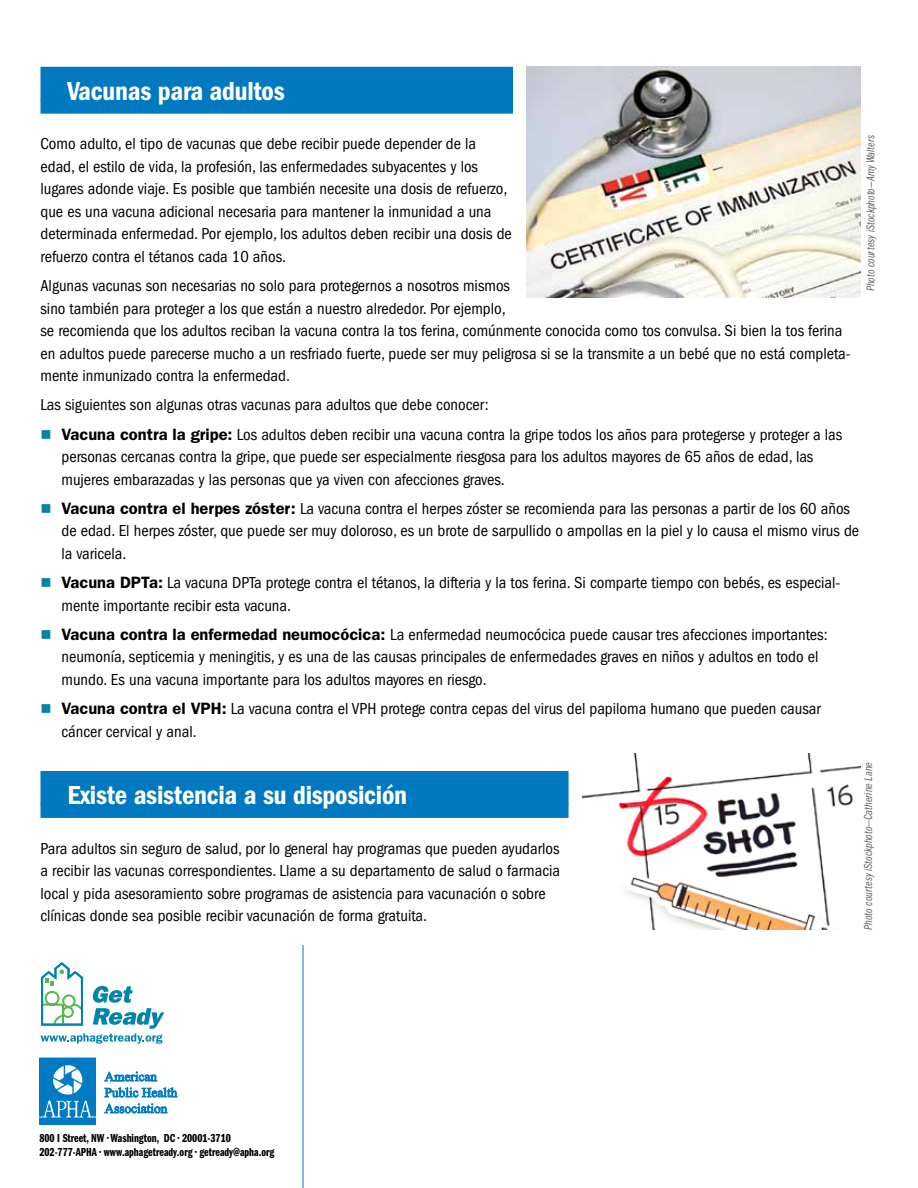
<style>
.page{position:relative;width:918px;height:1188px;background:#fff}
.page>*{position:absolute;margin:0;border:0;box-sizing:border-box;transform-origin:0 0}
.t1{font:600 condensed 27px "Franklin Gothic";letter-spacing:-.01em;color:#fff}
.t2{font:condensed 16.5px/22.5px "Franklin Gothic";color:#000}
.t3{font:12px/14.4px "Franklin Gothic Demi Cmpr";color:#000}
.t4{font:12px "Franklin Gothic Book Cmpr Ital";color:#656669}
.s1{font-weight:600;font-stretch:normal}
</style>
<div class="page">
<svg style="left:104px;top:1072px;width:73px;height:25px"></svg>
<svg style="left:104px;top:1103px;width:63px;height:10px"></svg>
<svg style="left:39px;top:1058px;width:57px;height:67px;background:#3093ce"></svg>
<svg style="left:40px;top:962px;width:124px;height:82px"></svg>
<div style="left:40px;top:67px;width:473px;height:33px;background:#0079c1"></div>
<div style="left:40px;top:99px;width:473px;height:15px;background:#0079c1"></div>
<div style="left:40px;top:771px;width:529px;height:33px;background:#0079c1"></div>
<div style="left:40px;top:803px;width:529px;height:15px;background:#0079c1"></div>
<hr style="left:303px;top:945px;width:1px;height:243px;background:#0079c1">
<img style="left:526px;top:67px;width:334px;height:230px">
<img style="left:582px;top:753px;width:278px;height:177px">
<h1 class="t1" style="left:68px;top:75px;width:219px">Vacunas para adultos</h1>
<p class="t2" style="left:40px;top:133px;width:473px">Como adulto, el tipo de vacunas que debe recibir puede depender de la edad, el estilo de vida, la profesión, las enfermedades subyacentes y los lugares adonde viaje. Es posible que también necesite una dosis de refuerzo, que es una vacuna adicional necesaria para mantener la inmunidad a una determinada enfermedad. Por ejemplo, los adultos deben recibir una dosis de refuerzo contra el tétanos cada 10 años.</p>
<p class="t2" style="left:40px;top:274px;width:812px">Algunas vacunas son necesarias no solo para protegernos a nosotros mismos<br>sino también para proteger a los que están a nuestro alrededor. Por ejemplo,<br>se recomienda que los adultos reciban la vacuna contra la tos ferina, comúnmente conocida como tos convulsa. Si bien la tos ferina en adultos puede parecerse mucho a un resfriado fuerte, puede ser muy peligrosa si se la transmite a un bebé que no está completa&shy;mente inmunizado contra la enfermedad.</p>
<p class="t2" style="left:62px;top:390px;width:782px;line-height:29.2px;text-indent:-21px">Las siguientes son algunas otras vacunas para adultos que debe conocer:<br><span class="s1">Vacuna contra la gripe:</span> Los adultos deben recibir una vacuna contra la gripe todos los años para protegerse y proteger a las</p>
<p class="t2" style="left:62px;top:445px;width:753px">personas cercanas contra la gripe, que puede ser especialmente riesgosa para los adultos mayores de 65 años de edad, las mujeres embarazadas y las personas que ya viven con afecciones graves.</p>
<p class="t2" style="left:62px;top:497px;width:799px"><span class="s1">Vacuna contra el herpes zóster:</span> La vacuna contra el herpes zóster se recomienda para las personas a partir de los 60 años de edad. El herpes zóster, que puede ser muy doloroso, es un brote de sarpullido o ampollas en la piel y lo causa el mismo virus de la varicela.</p>
<p class="t2" style="left:62px;top:571px;width:780px"><span class="s1">Vacuna DPTa:</span> La vacuna DPTa protege contra el tétanos, la difteria y la tos ferina. Si comparte tiempo con bebés, es especial&shy;mente importante recibir esta vacuna.</p>
<p class="t2" style="left:62px;top:623px;width:768px"><span class="s1">Vacuna contra la enfermedad neumocócica:</span> La enfermedad neumocócica puede causar tres afecciones importantes: neumonía, septicemia y meningitis, y es una de las causas principales de enfermedades graves en niños y adultos en todo el mundo. Es una vacuna importante para los adultos mayores en riesgo.</p>
<p class="t2" style="left:62px;top:697px;width:761px"><span class="s1">Vacuna contra el VPH:</span> La vacuna contra el VPH protege contra cepas del virus del papiloma humano que pueden causar cáncer cervical y anal.</p>
<p class="t4" style="left:864px;top:291px;width:158px;rotate:-90deg">Photo courtesy iStockphoto—Amy Walters</p>
<h1 class="t1" style="left:68px;top:780px;width:341px">Existe asistencia a su disposición</h1>
<p class="t2" style="left:40px;top:837px;width:521px">Para adultos sin seguro de salud, por lo general hay programas que pueden ayudarlos a recibir las vacunas correspondientes. Llame a su departamento de salud o farmacia local y pida asesoramiento sobre programas de asistencia para vacunación o sobre clínicas donde sea posible recibir vacunación de forma gratuita.</p>
<p class="t3" style="left:39px;top:1131px;width:237px">800 I Street, NW • Washington, DC • 20001-3710<br>202-777-APHA • www.aphagetready.org • getready@apha.org</p>
<p class="t4" style="left:862px;top:930px;width:169px;rotate:-90deg">Photo courtesy iStockphoto—Catherine Lane</p>
</div>
